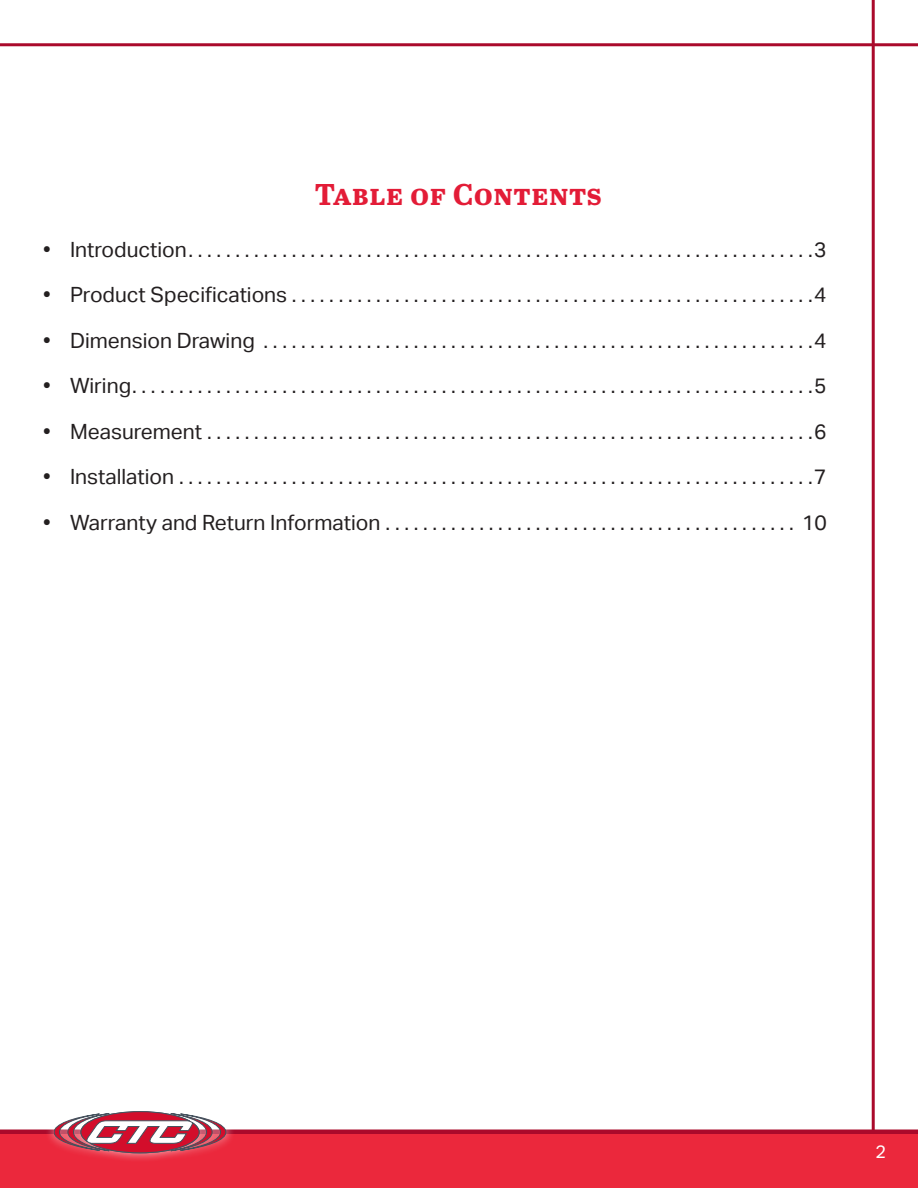
<style>
.page{position:relative;width:918px;height:1188px;background:#fff}
.page>*{position:absolute;margin:0;border:0;box-sizing:border-box;transform-origin:0 0}
.Heading{font:700 30px "Abril Text";letter-spacing:.02em;color:#e31c37}
.t1{font:21px "Aktiv Grotesk";color:#231f20}
.t2{font:18px "Aktiv Grotesk";color:#fff}
</style>
<div class="page">
<hr style="left:872px;top:0;width:3px;height:1188px;background:#aa0a2b">
<div style="left:0;top:1134px;width:918px;height:54px;background:#eb283c"></div>
<hr style="left:0;top:1130px;width:918px;height:4px;background:#aa0a2b">
<hr style="left:0;top:43px;width:918px;height:3px;background:#aa0a2b">
<div style="left:45px;top:1102px;width:190px;height:61px;background:#fff;opacity:.75"></div>
<svg style="left:54px;top:1112px;width:172px;height:41px"></svg>
<p class="Heading" style="left:315px;top:173px;width:289px">Table of Contents</p>
<p class="t1" style="left:43px;top:237px;width:785px">• Introduction . . . . . . . . . . . . . . . . . . . . . . . . . . . . . . . . . . . . . . . . . . . . . . . . . . . . . . . . . . . . . . . . . . 3</p>
<p class="t1" style="left:43px;top:283px;width:785px">• Product Specifications . . . . . . . . . . . . . . . . . . . . . . . . . . . . . . . . . . . . . . . . . . . . . . . . . . . . . . . 4</p>
<p class="t1" style="left:43px;top:328px;width:785px">• Dimension Drawing . . . . . . . . . . . . . . . . . . . . . . . . . . . . . . . . . . . . . . . . . . . . . . . . . . . . . . . . . . 4</p>
<p class="t1" style="left:43px;top:374px;width:785px">• Wiring . . . . . . . . . . . . . . . . . . . . . . . . . . . . . . . . . . . . . . . . . . . . . . . . . . . . . . . . . . . . . . . . . . . . . . . . 5</p>
<p class="t1" style="left:43px;top:419px;width:785px">• Measurement . . . . . . . . . . . . . . . . . . . . . . . . . . . . . . . . . . . . . . . . . . . . . . . . . . . . . . . . . . . . . . . . 6</p>
<p class="t1" style="left:43px;top:465px;width:785px">• Installation . . . . . . . . . . . . . . . . . . . . . . . . . . . . . . . . . . . . . . . . . . . . . . . . . . . . . . . . . . . . . . . . . . . 7</p>
<p class="t1" style="left:43px;top:510px;width:785px">• Warranty and Return Information . . . . . . . . . . . . . . . . . . . . . . . . . . . . . . . . . . . . . . . . . . . . 10</p>
<p class="t2" style="left:875px;top:1142px;width:12px">2</p>
</div>
